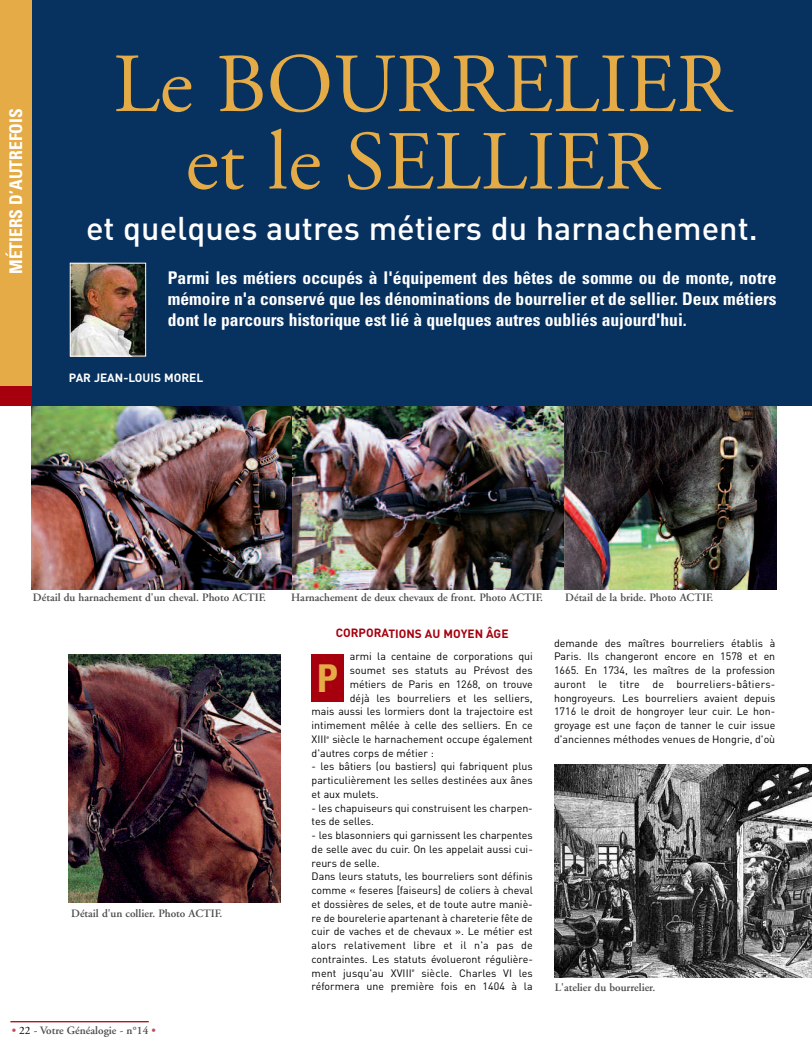
<style>
.page{position:relative;width:812px;height:1055px;background:#fff}
.page>*{position:absolute;margin:0;border:0;box-sizing:border-box;transform-origin:0 0}
.t1{font:83.75px/77.5px "Adobe Garamond";color:#e4ab46;text-align:center}
.t2{font:700 condensed 38.38px "Univers";color:#e4ab46}
.t3{font:500 32.5px "DIN";color:#fff}
.t4{font:700 condensed 17.5px/21px "Univers";color:#fff;text-align:justify}
.t5{font:700 11.88px "DIN";color:#a6000f}
.t6{font:700 11.88px "DIN";color:#fff}
.t7{font:600 11.25px "Adobe Garamond";color:#4d4d4d}
.t8{font:10.62px/13.8px "DIN";color:#000;text-align:justify}
.s1{color:#c14d57}
.s2{font-weight:400;color:#000}
</style>
<div class="page">
<img style="left:31px;top:406px;width:261px;height:183px">
<img style="left:68px;top:654px;width:212px;height:249px">
<img style="left:292px;top:406px;width:272px;height:183px">
<img style="left:564px;top:406px;width:212px;height:183px">
<div style="left:0;top:0;width:811px;height:406px;background:#07315e"></div>
<div style="left:0;top:0;width:31px;height:386px;background:#e4ab46"></div>
<div style="left:0;top:386px;width:31px;height:20px;background:#a6000f"></div>
<hr style="left:10px;top:1021px;width:139px;height:1px;background:#a6000f">
<img style="left:72px;top:265px;width:72px;height:89px">
<div style="left:70px;top:263px;width:76px;height:93px;border:1px solid #fff"></div>
<div style="left:311px;top:654px;width:32px;height:48px;background:#a6000f"></div>
<img style="left:554px;top:765px;width:257px;height:213px">
<h3 class="t4" style="left:7px;top:274px;width:167px;rotate:-90deg">MÉTIERS D’AUTREFOIS</h3>
<h1 class="t1" style="left:113px;top:53px;width:618px">Le BOURRELIER et le SELLIER</h1>
<h3 class="t3" style="left:86px;top:209px;width:673px">et quelques autres métiers du harnachement.</h3>
<p class="t4" style="left:168px;top:269px;width:610px">Parmi les métiers occupés à l'équipement des bêtes de somme ou de monte, notre mémoire n'a conservé que les dénominations de bourrelier et de sellier. Deux métiers dont le parcours historique est lié à quelques autres oubliés aujourd'hui.</p>
<p class="t6" style="left:69px;top:371px;width:136px">PAR JEAN-LOUIS MOREL</p>
<p class="t7" style="left:33px;top:593px;width:234px">Détail du harnachement d'un cheval. Photo ACTIF.</p>
<p class="t7" style="left:291px;top:593px;width:253px">Harnachement de deux chevaux de front. Photo ACTIF.</p>
<p class="t7" style="left:565px;top:593px;width:149px">Détail de la bride. Photo ACTIF.</p>
<p class="t7" style="left:71px;top:909px;width:152px">Détail d'un collier. Photo ACTIF.</p>
<p class="t5" style="left:336px;top:626px;width:174px">CORPORATIONS AU MOYEN ÂGE</p>
<p class="t8" style="left:349px;top:650px;width:184px">armi la centaine de corporations qui</p>
<p class="t8" style="left:349px;top:664px;width:184px">soumet ses statuts au Prévost des</p>
<p class="t8" style="left:349px;top:677px;width:184px">métiers de Paris en 1268, on trouve</p>
<p class="t8" style="left:349px;top:691px;width:184px">déjà les bourreliers et les selliers,</p>
<p class="t8" style="left:311px;top:705px;width:223px">mais aussi les lormiers dont la trajectoire est</p>
<p class="t8" style="left:311px;top:719px;width:223px">intimement mêlée à celle des selliers. En ce</p>
<p class="t8" style="left:311px;top:732px;width:223px">XIII<sup>e</sup> siècle le harnachement occupe également</p>
<p class="t8" style="left:311px;top:746px;width:124px">d'autres corps de métier :</p>
<p class="t8" style="left:311px;top:760px;width:223px">- les bâtiers (ou bastiers) qui fabriquent plus particulièrement les selles destinées aux ânes et aux mulets.</p>
<p class="t8" style="left:311px;top:801px;width:223px">- les chapuiseurs qui construisent les charpen&shy;tes de selles.</p>
<p class="t8" style="left:311px;top:829px;width:223px;text-align:left">- les blasonniers qui garnissent les charpentes de selle avec du cuir. On les appelait aussi cui&shy;reurs de selle.<br>Dans leurs statuts, les bourreliers sont définis comme « feseres [faiseurs] de coliers à cheval et dossières de seles, et de toute autre maniè&shy;re de bourelerie apartenant à chareterie fête de cuir de vaches et de chevaux ». Le métier est alors relativement libre et il n'a pas de contraintes. Les statuts évolueront régulière&shy;ment jusqu'au XVIII<sup>e</sup> siècle. Charles VI les réformera une première fois en 1404 à la</p>
<h2 class="t2" style="left:316px;top:664px;width:23px">P</h2>
<p class="t8" style="left:554px;top:636px;width:223px">demande des maîtres bourreliers établis à Paris. Ils changeront encore en 1578 et en 1665. En 1734, les maîtres de la profession auront le titre de bourreliers-bâtiers&shy;hongroyeurs. Les bourreliers avaient depuis 1716 le droit de hongroyer leur cuir. Le hon&shy;groyage est une façon de tanner le cuir issue d'anciennes méthodes venues de Hongrie, d'où</p>
<p class="t7" style="left:554px;top:983px;width:102px">L'atelier du bourrelier.</p>
<p class="t7" style="left:12px;top:1026px;width:146px"><span class="s1">•</span> <span class="s2">22</span> - Votre Généalogie - n°14 <span class="s1">•</span></p>
</div>
